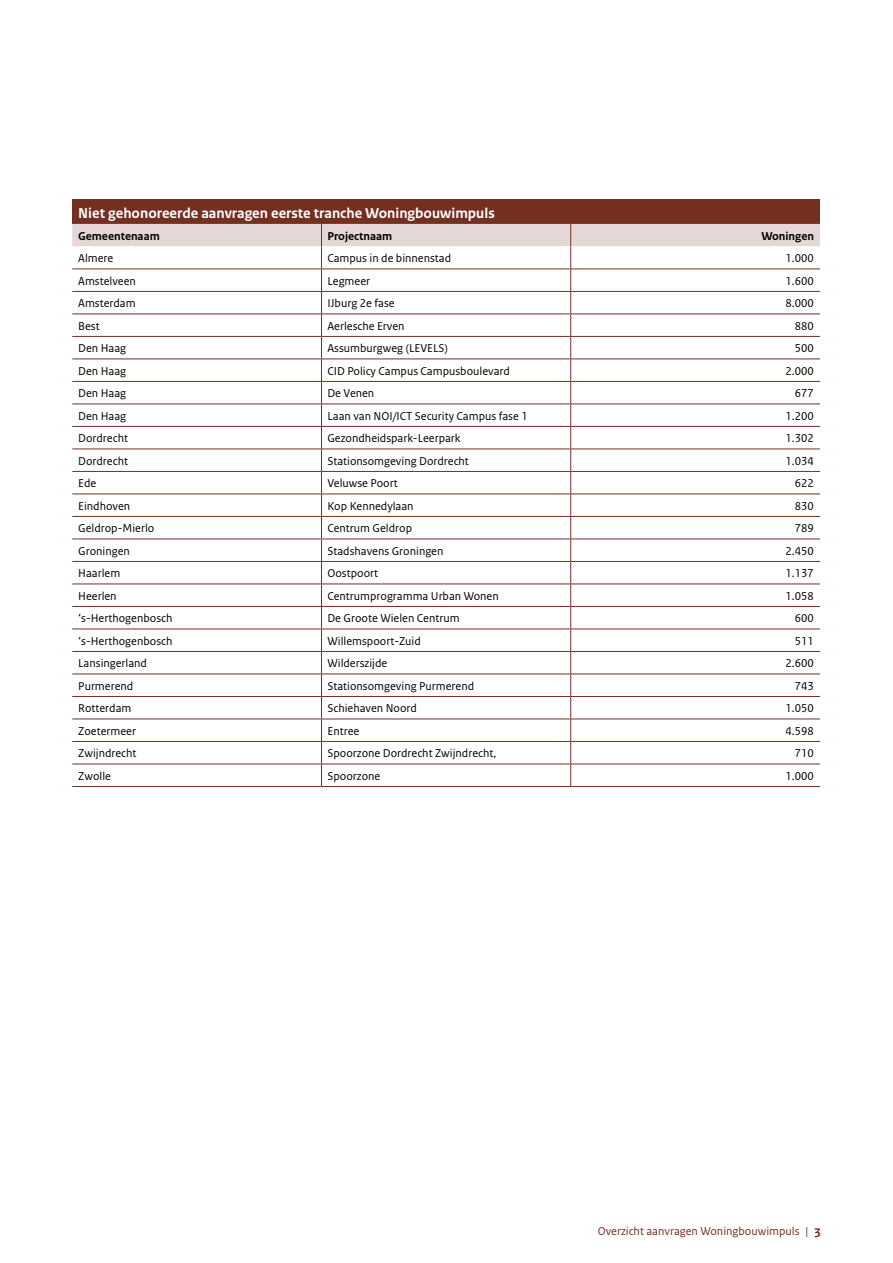
<style>
.page{position:relative;width:893px;height:1263px;background:#fff}
.page>*{position:absolute;margin:0;border:0;box-sizing:border-box;transform-origin:0 0}
._30_RO_Tabel_Kop{font:700 15px "Rijksoverheid Sans Text";color:#fff}
._32_RO_Tabel_Broodte{font:12px "Rijksoverheid Sans Text";color:#000}
.t1{font:12px "Rijksoverheid Sans Text";color:#752f21}
._32_RO_Tabel_Broodte-2{font:700 12px "Rijksoverheid Sans Text";color:#000}
.s1{font-weight:700;font-size:13.5px}
</style>
<div class="page">
<div style="left:72px;top:200px;width:748px;height:24px;background:#752f21"></div>
<hr style="left:72px;top:786px;width:249px;height:1px;background:#752f21">
<hr style="left:321px;top:786px;width:250px;height:1px;background:#752f21">
<svg style="left:72px;top:224px;width:748px;height:562px"></svg>
<hr style="left:571px;top:471px;width:249px;height:1px;background:#752f21">
<hr style="left:571px;top:494px;width:249px;height:1px;background:#752f21">
<hr style="left:571px;top:516px;width:249px;height:1px;background:#752f21">
<hr style="left:571px;top:539px;width:249px;height:1px;background:#752f21">
<hr style="left:571px;top:561px;width:249px;height:1px;background:#752f21">
<hr style="left:571px;top:584px;width:249px;height:1px;background:#752f21">
<hr style="left:571px;top:606px;width:249px;height:1px;background:#752f21">
<hr style="left:571px;top:629px;width:249px;height:1px;background:#752f21">
<hr style="left:571px;top:651px;width:249px;height:1px;background:#752f21">
<hr style="left:571px;top:674px;width:249px;height:1px;background:#752f21">
<hr style="left:571px;top:696px;width:249px;height:1px;background:#752f21">
<hr style="left:571px;top:719px;width:249px;height:1px;background:#752f21">
<hr style="left:571px;top:741px;width:249px;height:1px;background:#752f21">
<hr style="left:571px;top:764px;width:249px;height:1px;background:#752f21">
<hr style="left:571px;top:786px;width:249px;height:1px;background:#752f21">
<p class="_30_RO_Tabel_Kop" style="left:78px;top:205px;width:418px">Niet gehonoreerde aanvragen eerste tranche Woningbouwimpuls</p>
<p class="_32_RO_Tabel_Broodte-2" style="left:78px;top:229px;width:83px">Gemeentenaam</p>
<p class="_32_RO_Tabel_Broodte-2" style="left:327px;top:229px;width:66px">Projectnaam</p>
<p class="_32_RO_Tabel_Broodte-2" style="left:761px;top:229px;width:54px">Woningen</p>
<p class="_32_RO_Tabel_Broodte" style="left:78px;top:251px;width:37px">Almere</p>
<p class="_32_RO_Tabel_Broodte" style="left:327px;top:251px;width:125px">Campus in de binnenstad</p>
<p class="_32_RO_Tabel_Broodte" style="left:785px;top:251px;width:30px">1.000</p>
<p class="_32_RO_Tabel_Broodte" style="left:78px;top:274px;width:59px">Amstelveen</p>
<p class="_32_RO_Tabel_Broodte" style="left:327px;top:274px;width:44px">Legmeer</p>
<p class="_32_RO_Tabel_Broodte" style="left:785px;top:274px;width:30px">1.600</p>
<p class="_32_RO_Tabel_Broodte" style="left:78px;top:296px;width:59px">Amsterdam</p>
<p class="_32_RO_Tabel_Broodte" style="left:327px;top:296px;width:69px">IJburg 2e fase</p>
<p class="_32_RO_Tabel_Broodte" style="left:785px;top:296px;width:30px">8.000</p>
<p class="_32_RO_Tabel_Broodte" style="left:78px;top:319px;width:23px">Best</p>
<p class="_32_RO_Tabel_Broodte" style="left:327px;top:319px;width:79px">Aerlesche Erven</p>
<p class="_32_RO_Tabel_Broodte" style="left:795px;top:319px;width:21px">880</p>
<p class="_32_RO_Tabel_Broodte" style="left:78px;top:341px;width:49px">Den Haag</p>
<p class="_32_RO_Tabel_Broodte" style="left:327px;top:341px;width:122px">Assumburgweg (LEVELS)</p>
<p class="_32_RO_Tabel_Broodte" style="left:795px;top:341px;width:21px">500</p>
<p class="_32_RO_Tabel_Broodte" style="left:78px;top:364px;width:49px">Den Haag</p>
<p class="_32_RO_Tabel_Broodte" style="left:327px;top:364px;width:184px">CID Policy Campus Campusboulevard</p>
<p class="_32_RO_Tabel_Broodte" style="left:785px;top:364px;width:30px">2.000</p>
<p class="_32_RO_Tabel_Broodte" style="left:78px;top:386px;width:49px">Den Haag</p>
<p class="_32_RO_Tabel_Broodte" style="left:327px;top:386px;width:48px">De Venen</p>
<p class="_32_RO_Tabel_Broodte" style="left:795px;top:386px;width:21px">677</p>
<p class="_32_RO_Tabel_Broodte" style="left:78px;top:409px;width:49px">Den Haag</p>
<p class="_32_RO_Tabel_Broodte" style="left:327px;top:409px;width:202px">Laan van NOI/ICT Security Campus fase 1</p>
<p class="_32_RO_Tabel_Broodte" style="left:785px;top:409px;width:30px">1.200</p>
<p class="_32_RO_Tabel_Broodte" style="left:78px;top:431px;width:51px">Dordrecht</p>
<p class="_32_RO_Tabel_Broodte" style="left:327px;top:431px;width:135px">Gezondheidspark-Leerpark</p>
<p class="_32_RO_Tabel_Broodte" style="left:785px;top:431px;width:30px">1.302</p>
<p class="_32_RO_Tabel_Broodte" style="left:78px;top:454px;width:51px">Dordrecht</p>
<p class="_32_RO_Tabel_Broodte" style="left:327px;top:454px;width:143px">Stationsomgeving Dordrecht</p>
<p class="_32_RO_Tabel_Broodte" style="left:785px;top:454px;width:30px">1.034</p>
<p class="_32_RO_Tabel_Broodte" style="left:78px;top:476px;width:20px">Ede</p>
<p class="_32_RO_Tabel_Broodte" style="left:327px;top:476px;width:72px">Veluwse Poort</p>
<p class="_32_RO_Tabel_Broodte" style="left:795px;top:476px;width:21px">622</p>
<p class="_32_RO_Tabel_Broodte" style="left:78px;top:499px;width:54px">Eindhoven</p>
<p class="_32_RO_Tabel_Broodte" style="left:327px;top:499px;width:88px">Kop Kennedylaan</p>
<p class="_32_RO_Tabel_Broodte" style="left:795px;top:499px;width:21px">830</p>
<p class="_32_RO_Tabel_Broodte" style="left:78px;top:521px;width:78px">Geldrop-Mierlo</p>
<p class="_32_RO_Tabel_Broodte" style="left:327px;top:521px;width:86px">Centrum Geldrop</p>
<p class="_32_RO_Tabel_Broodte" style="left:795px;top:521px;width:21px">789</p>
<p class="_32_RO_Tabel_Broodte" style="left:78px;top:544px;width:53px">Groningen</p>
<p class="_32_RO_Tabel_Broodte" style="left:327px;top:544px;width:118px">Stadshavens Groningen</p>
<p class="_32_RO_Tabel_Broodte" style="left:785px;top:544px;width:30px">2.450</p>
<p class="_32_RO_Tabel_Broodte" style="left:78px;top:566px;width:43px">Haarlem</p>
<p class="_32_RO_Tabel_Broodte" style="left:327px;top:566px;width:52px">Oostpoort</p>
<p class="_32_RO_Tabel_Broodte" style="left:785px;top:566px;width:30px">1.137</p>
<p class="_32_RO_Tabel_Broodte" style="left:78px;top:589px;width:40px">Heerlen</p>
<p class="_32_RO_Tabel_Broodte" style="left:327px;top:589px;width:173px">Centrumprogramma Urban Wonen</p>
<p class="_32_RO_Tabel_Broodte" style="left:785px;top:589px;width:30px">1.058</p>
<p class="_32_RO_Tabel_Broodte" style="left:78px;top:611px;width:96px">‘s-Herthogenbosch</p>
<p class="_32_RO_Tabel_Broodte" style="left:327px;top:611px;width:134px">De Groote Wielen Centrum</p>
<p class="_32_RO_Tabel_Broodte" style="left:795px;top:611px;width:21px">600</p>
<p class="_32_RO_Tabel_Broodte" style="left:78px;top:634px;width:96px">‘s-Herthogenbosch</p>
<p class="_32_RO_Tabel_Broodte" style="left:327px;top:634px;width:95px">Willemspoort-Zuid</p>
<p class="_32_RO_Tabel_Broodte" style="left:795px;top:634px;width:21px">511</p>
<p class="_32_RO_Tabel_Broodte" style="left:78px;top:656px;width:70px">Lansingerland</p>
<p class="_32_RO_Tabel_Broodte" style="left:327px;top:656px;width:61px">Wilderszijde</p>
<p class="_32_RO_Tabel_Broodte" style="left:785px;top:656px;width:30px">2.600</p>
<p class="_32_RO_Tabel_Broodte" style="left:78px;top:679px;width:57px">Purmerend</p>
<p class="_32_RO_Tabel_Broodte" style="left:327px;top:679px;width:148px">Stationsomgeving Purmerend</p>
<p class="_32_RO_Tabel_Broodte" style="left:795px;top:679px;width:21px">743</p>
<p class="_32_RO_Tabel_Broodte" style="left:78px;top:701px;width:55px">Rotterdam</p>
<p class="_32_RO_Tabel_Broodte" style="left:327px;top:701px;width:91px">Schiehaven Noord</p>
<p class="_32_RO_Tabel_Broodte" style="left:785px;top:701px;width:30px">1.050</p>
<p class="_32_RO_Tabel_Broodte" style="left:78px;top:724px;width:59px">Zoetermeer</p>
<p class="_32_RO_Tabel_Broodte" style="left:327px;top:724px;width:33px">Entree</p>
<p class="_32_RO_Tabel_Broodte" style="left:785px;top:724px;width:30px">4.598</p>
<p class="_32_RO_Tabel_Broodte" style="left:78px;top:746px;width:60px">Zwijndrecht</p>
<p class="_32_RO_Tabel_Broodte" style="left:327px;top:746px;width:170px">Spoorzone Dordrecht Zwijndrecht,</p>
<p class="_32_RO_Tabel_Broodte" style="left:795px;top:746px;width:21px">710</p>
<p class="_32_RO_Tabel_Broodte" style="left:78px;top:769px;width:34px">Zwolle</p>
<p class="_32_RO_Tabel_Broodte" style="left:327px;top:769px;width:54px">Spoorzone</p>
<p class="_32_RO_Tabel_Broodte" style="left:785px;top:769px;width:30px">1.000</p>
<p class="t1" style="left:598px;top:1224px;width:224px">Overzicht aanvragen Woningbouwimpuls | <span class="s1">3</span></p>
</div>
